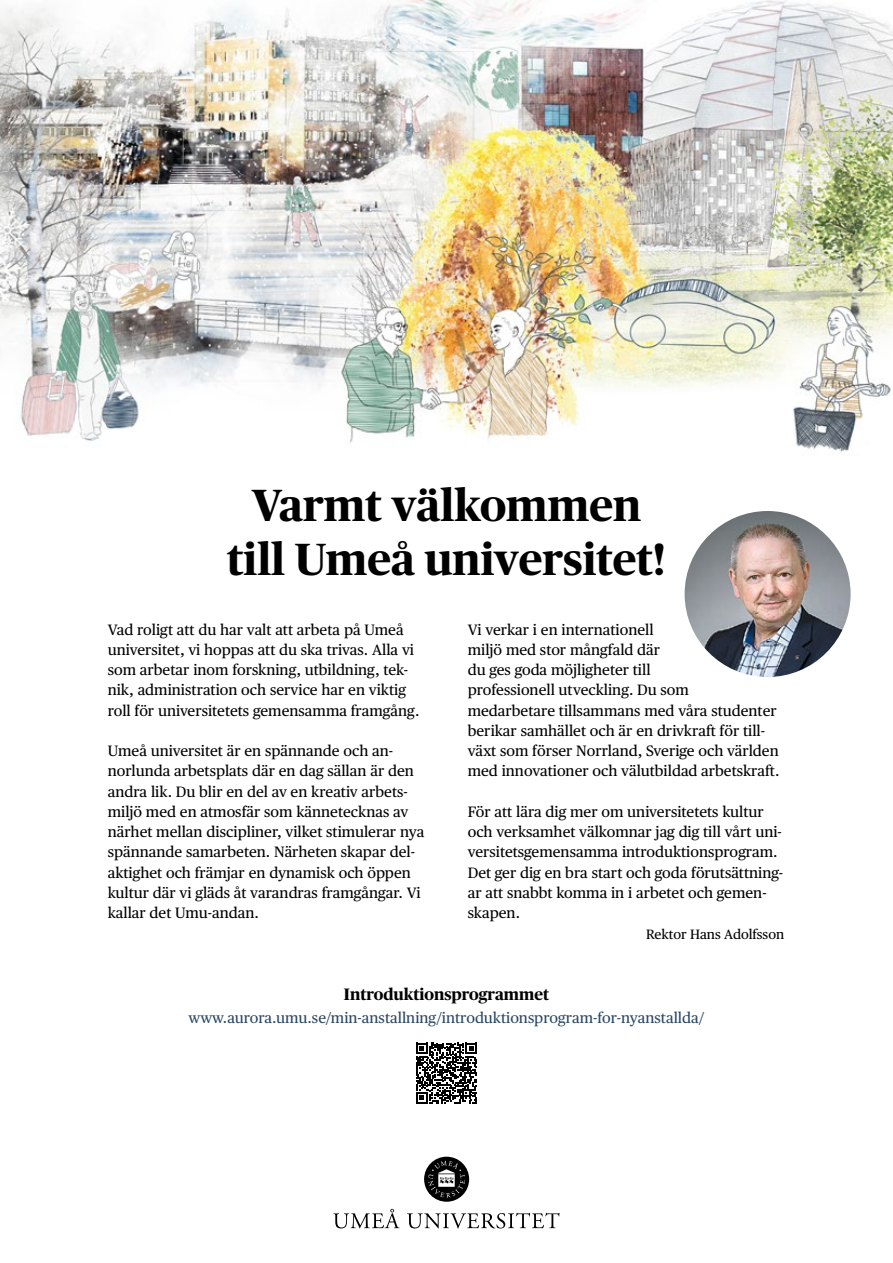
<style>
.page{position:relative;width:893px;height:1263px;background:#fff}
.page>*{position:absolute;margin:0;border:0;box-sizing:border-box;transform-origin:0 0}
.Rubrik{font:700 45px/54px "Publico Headline";color:#000;text-align:center}
.t1{font:700 16.5px "Publico Headline";color:#000}
.brödtext{font:15px/20.2px "Publico Text";color:#000}
.t2{font:15px "Publico Text";color:#2a4764}
.brödtext-2{font:13.5px "Publico Text";color:#000}
</style>
<div class="page">
<img style="left:685px;top:511px;width:166px;height:166px;border-radius:83px">
<svg style="left:416px;top:1043px;width:61px;height:61px"></svg>
<img style="left:0;top:0;width:893px;height:452px">
<svg style="left:424px;top:1157px;width:45px;height:45px"></svg>
<svg style="left:428px;top:1161px;width:37px;height:36px"></svg>
<svg style="left:333px;top:1209px;width:66px;height:19px"></svg>
<svg style="left:407px;top:1213px;width:153px;height:15px"></svg>
<h1 class="Rubrik" style="left:227px;top:475px;width:440px">Varmt välkommen till Umeå universitet!</h1>
<p class="brödtext" style="left:108px;top:618px;width:313px">Vad roligt att du har valt att arbeta på Umeå universitet, vi hoppas att du ska trivas. Alla vi som arbetar inom forskning, utbildning, tek&shy;nik, administration och service har en viktig roll för universitetets gemensamma framgång.</p>
<p class="brödtext" style="left:108px;top:740px;width:318px">Umeå universitet är en spännande och an&shy;norlunda arbetsplats där en dag sällan är den andra lik. Du blir en del av en kreativ arbets&shy;miljö med en atmosfär som kännetecknas av närhet mellan discipliner, vilket stimulerar nya spännande samarbeten. Närheten skapar del&shy;aktighet och främjar en dynamisk och öppen kultur där vi gläds åt varandras framgångar. Vi kallar det Umu-andan.</p>
<p class="brödtext" style="left:468px;top:618px;width:313px">Vi verkar i en internationell<br>miljö med stor mångfald där<br>du ges goda möjligheter till<br>professionell utveckling. Du som medarbetare tillsammans med våra studenter berikar samhället och är en drivkraft för till&shy;växt som förser Norrland, Sverige och världen med innovationer och välutbildad arbetskraft.</p>
<p class="brödtext" style="left:468px;top:801px;width:317px">För att lära dig mer om universitetets kultur och verksamhet välkomnar jag dig till vårt uni&shy;versitetsgemensamma introduktionsprogram.<br>Det ger dig en bra start och goda förutsättning&shy;ar att snabbt komma in i arbetet och gemen&shy;skapen.</p>
<p class="brödtext-2" style="left:646px;top:923px;width:140px">Rektor Hans Adolfsson</p>
<p class="t1" style="left:344px;top:982px;width:207px">Introduktionsprogrammet</p>
<p class="t2" style="left:188px;top:1007px;width:517px">www.aurora.umu.se/min-anstallning/introduktionsprogram-for-nyanstallda/</p>
</div>
